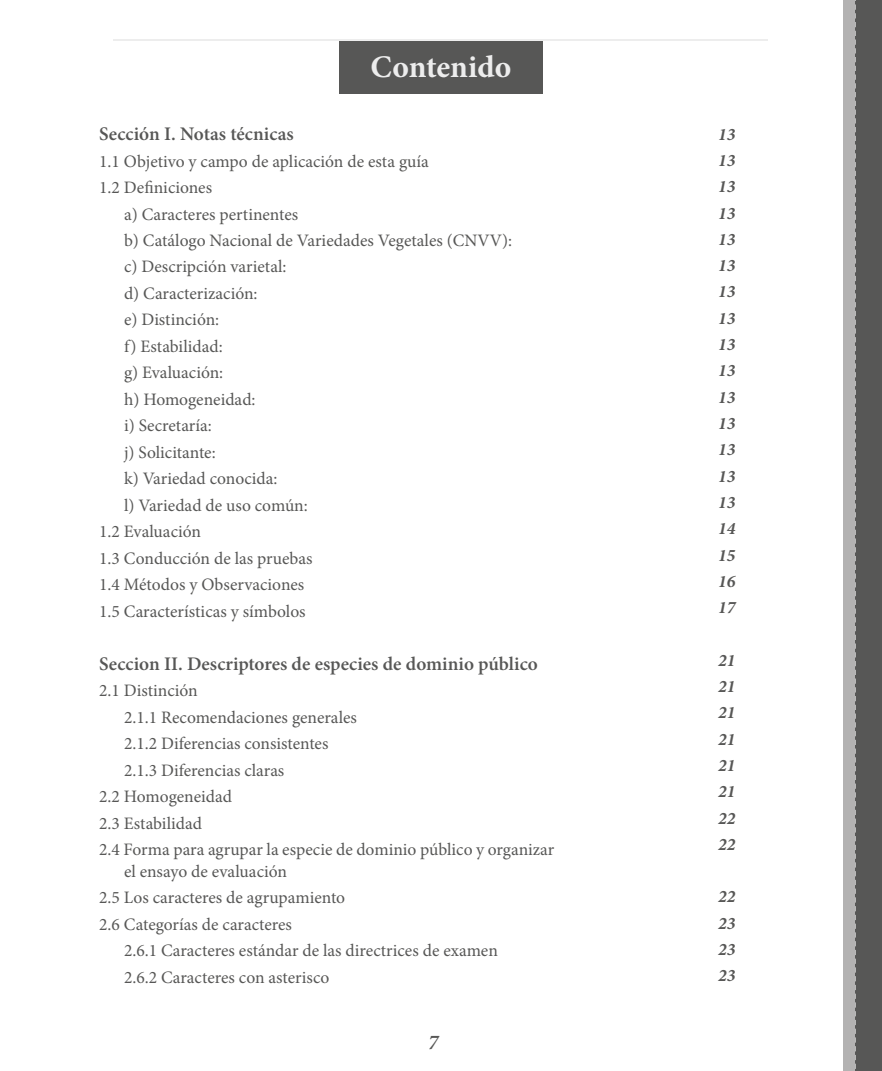
<style>
.page{position:relative;width:882px;height:1071px;background:#fff}
.page>*{position:absolute;margin:0;border:0;box-sizing:border-box;transform-origin:0 0}
.t1{font:700 31.5px "Minion Pro";color:#ededed}
.t2{font:italic 600 21px "Minion Pro";color:#575756}
.t3{font:600 19.25px "Minion Pro";color:#575756}
.t4{font:17.5px/26.4px "Minion Pro";color:#575756}
.t5{font:italic 700 17.5px/26.2px "Minion Pro";color:#575756;text-align:justify}
</style>
<div class="page">
<div style="left:855px;top:0;width:27px;height:1071px;background:#575756"></div>
<div style="left:843px;top:0;width:12px;height:1071px;background:#b3b2b2"></div>
<hr style="left:114px;top:39px;width:654px;height:2px;background:#ededed">
<div style="left:339px;top:41px;width:204px;height:52px;background:#575756"></div>
<h1 class="t1" style="left:371px;top:45px;width:142px">Contenido</h1>
<p class="t3" style="left:99px;top:121px;width:196px">Sección I. Notas técnicas</p>
<p class="t4" style="left:99px;top:148px;width:331px">1.1 Objetivo y campo de aplicación de esta guía</p>
<p class="t4" style="left:99px;top:174px;width:114px">1.2 Definiciones</p>
<p class="t4" style="left:124px;top:201px;width:176px">a) Caracteres pertinentes</p>
<p class="t4" style="left:124px;top:227px;width:390px">b) Catálogo Nacional de Variedades Vegetales (CNVV):</p>
<p class="t4" style="left:124px;top:254px;width:164px">c) Descripción varietal:</p>
<p class="t4" style="left:124px;top:280px;width:135px">d) Caracterización:</p>
<p class="t4" style="left:124px;top:307px;width:97px">e) Distinción:</p>
<p class="t4" style="left:124px;top:333px;width:100px">f) Estabilidad:</p>
<p class="t4" style="left:124px;top:360px;width:101px">g) Evaluación:</p>
<p class="t4" style="left:124px;top:386px;width:133px">h) Homogeneidad:</p>
<p class="t4" style="left:124px;top:413px;width:89px">i) Secretaría:</p>
<p class="t4" style="left:124px;top:439px;width:93px">j) Solicitante:</p>
<p class="t4" style="left:124px;top:466px;width:155px">k) Variedad conocida:</p>
<p class="t4" style="left:124px;top:492px;width:185px">l) Variedad de uso común:</p>
<p class="t4" style="left:99px;top:519px;width:103px">1.2 Evaluación</p>
<p class="t4" style="left:99px;top:545px;width:215px">1.3 Conducción de las pruebas</p>
<p class="t4" style="left:99px;top:572px;width:207px">1.4 Métodos y Observaciones</p>
<p class="t4" style="left:99px;top:598px;width:208px">1.5 Características y símbolos</p>
<p class="t3" style="left:99px;top:650px;width:440px">Seccion II. Descriptores de especies de dominio público</p>
<p class="t4" style="left:99px;top:678px;width:100px">2.1 Distinción</p>
<p class="t4" style="left:124px;top:704px;width:235px">2.1.1 Recomendaciones generales</p>
<p class="t4" style="left:124px;top:731px;width:206px">2.1.2 Diferencias consistentes</p>
<p class="t4" style="left:124px;top:757px;width:162px">2.1.3 Diferencias claras</p>
<p class="t4" style="left:99px;top:783px;width:134px">2.2 Homogeneidad</p>
<p class="t4" style="left:99px;top:810px;width:104px">2.3 Estabilidad</p>
<p class="t4" style="left:99px;top:836px;width:457px">2.4 Forma para agrupar la especie de dominio público y organizar</p>
<p class="t4" style="left:99px;top:858px;width:248px;text-indent:25px">el ensayo de evaluación<br>2.5 Los caracteres de agrupamiento<br>2.6 Categorías de caracteres</p>
<p class="t4" style="left:124px;top:937px;width:375px">2.6.1 Caracteres estándar de las directrices de examen<br>2.6.2 Caracteres con asterisco</p>
<p class="t2" style="left:428px;top:1027px;width:12px">7</p>
<p class="t5" style="left:718px;top:121px;width:19px">13<br>13<br>13<br>13<br>13<br>13<br>13<br>13<br>13<br>13<br>13<br>13<br>13<br>13<br>13<br>14<br>15<br>16<br>17</p>
<p class="t5" style="left:718px;top:647px;width:19px">21<br>21<br>21<br>21<br>21<br>21<br>22<br>22</p>
<p class="t5" style="left:718px;top:883px;width:19px">22<br>23<br>23<br>23</p>
</div>
